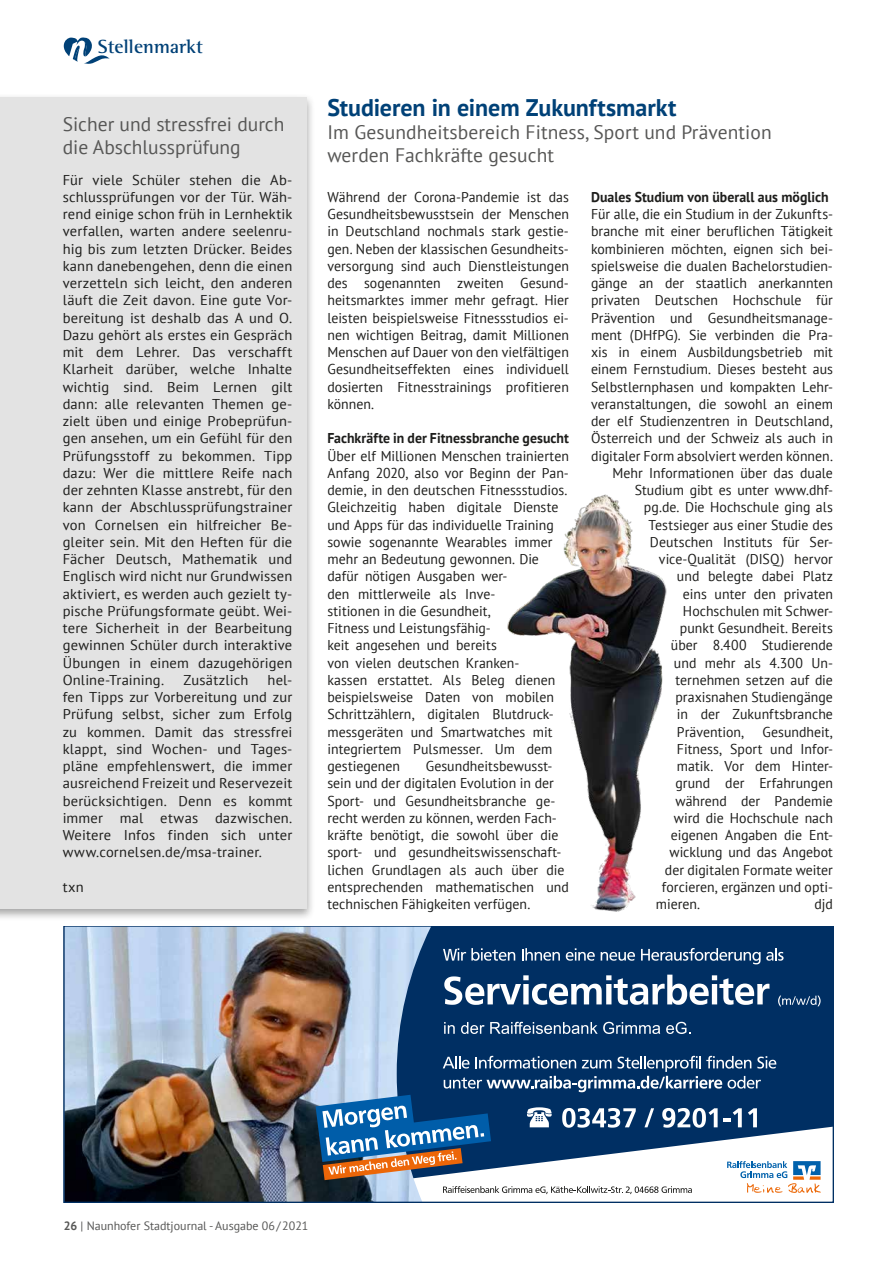
<style>
.page{position:relative;width:893px;height:1263px;background:#fff}
.page>*{position:absolute;margin:0;border:0;box-sizing:border-box;transform-origin:0 0}
.t1{font:700 24px "PT Sans";letter-spacing:-.005em;color:#004177}
.t2{font:19.5px/23.4px "PT Sans";letter-spacing:.005em;color:#575756}
.t3{font:700 19.5px "Rotis Semi Serif";letter-spacing:.005em;color:#004177}
.t4{font:14.25px/17.2px "PT Sans";color:#1d1d1b;text-align:justify}
.t5{font:700 14.25px "PT Sans";letter-spacing:.005em;color:#1d1d1b}
.t6{font:12px "PT Sans";color:#575756}
.s1{font-weight:700}
</style>
<div class="page">
<svg style="left:64px;top:37px;width:46px;height:27px"></svg>
<div style="left:431px;top:1003px;width:400px;height:126px;background:#002f63"></div>
<div style="left:363px;top:926px;width:470px;height:77px;background:#002f63"></div>
<img style="left:66px;top:928px;width:365px;height:272px">
<svg style="left:443px;top:948px;width:72px;height:13px"></svg>
<svg style="left:522px;top:948px;width:38px;height:13px"></svg>
<svg style="left:566px;top:948px;width:29px;height:13px"></svg>
<svg style="left:601px;top:952px;width:34px;height:9px"></svg>
<svg style="left:641px;top:948px;width:143px;height:16px"></svg>
<svg style="left:444px;top:975px;width:325px;height:30px"></svg>
<svg style="left:778px;top:995px;width:43px;height:11px"></svg>
<svg style="left:444px;top:1022px;width:11px;height:12px"></svg>
<svg style="left:461px;top:1022px;width:199px;height:12px;background:#4e6e92"></svg>
<svg style="left:666px;top:1022px;width:25px;height:12px"></svg>
<svg style="left:316px;top:1056px;width:505px;height:138px"></svg>
<div style="left:0;top:94px;width:315px;height:827px;background:#1d1d1b;opacity:.4"></div>
<div style="left:0;top:98px;width:306px;height:811px;background:#e3e3e3"></div>
<img style="left:507px;top:494px;width:160px;height:418px">
<h2 class="t3" style="left:98px;top:35px;width:107px">Stellenmarkt</h2>
<h2 class="t2" style="left:63px;top:112px;width:223px">Sicher und stressfrei durch die Abschlussprüfung</h2>
<p class="t4" style="left:63px;top:171px;width:231px">Für viele Schüler stehen die Ab&shy;schlussprüfungen vor der Tür. Wäh&shy;rend einige schon früh in Lernhektik verfallen, warten andere seelenru&shy;hig bis zum letzten Drücker. Beides kann danebengehen, denn die einen verzetteln sich leicht, den anderen läuft die Zeit davon. Eine gute Vor&shy;bereitung ist deshalb das A und O.<br>Dazu gehört als erstes ein Gespräch mit dem Lehrer. Das verschafft Klarheit darüber, welche Inhalte wichtig sind. Beim Lernen gilt dann: alle relevanten Themen ge&shy;zielt üben und einige Probeprüfun&shy;gen ansehen, um ein Gefühl für den Prüfungsstoff zu bekommen. Tipp dazu: Wer die mittlere Reife nach der zehnten Klasse anstrebt, für den kann der Abschlussprüfungstrainer von Cornelsen ein hilfreicher Be&shy;gleiter sein. Mit den Heften für die Fächer Deutsch, Mathematik und Englisch wird nicht nur Grundwissen aktiviert, es werden auch gezielt ty&shy;pische Prüfungsformate geübt. Wei&shy;tere Sicherheit in der Bearbeitung gewinnen Schüler durch interaktive Übungen in einem dazugehörigen Online-Training.</p>
<p class="t4" style="left:183px;top:671px;width:67px">Zusätzlich</p>
<p class="t4" style="left:63px;top:671px;width:231px;text-indent:205px">hel&shy;fen Tipps zur Vorbereitung und zur Prüfung selbst, sicher zum Erfolg zu kommen. Damit das stressfrei klappt, sind Wochen- und Tages&shy;pläne empfehlenswert, die immer ausreichend Freizeit und Reservezeit berücksichtigen. Denn es kommt immer mal etwas dazwischen.<br>Weitere Infos finden sich unter www.cornelsen.de/msa-trainer.</p>
<p class="t4" style="left:63px;top:878px;width:23px">txn</p>
<h1 class="t1" style="left:327px;top:91px;width:351px">Studieren in einem Zukunftsmarkt</h1>
<h2 class="t2" style="left:327px;top:120px;width:446px">Im Gesundheitsbereich Fitness, Sport und Prävention werden Fachkräfte gesucht</h2>
<p class="t4" style="left:327px;top:188px;width:243px">Während der Corona-Pandemie ist das Gesundheitsbewusstsein der Menschen in Deutschland nochmals stark gestie&shy;gen. Neben der klassischen Gesundheits&shy;versorgung sind auch Dienstleistungen des sogenannten zweiten Gesund&shy;heitsmarktes immer mehr gefragt. Hier leisten beispielsweise Fitnessstudios ei&shy;nen wichtigen Beitrag, damit Millionen Menschen auf Dauer von den vielfältigen Gesundheitseffekten eines individuell dosierten Fitnesstrainings profitieren können.</p>
<p class="t5" style="left:327px;top:429px;width:243px">Fachkräfte in der Fitnessbranche gesucht</p>
<p class="t4" style="left:327px;top:447px;width:243px;text-align:left">Über elf Millionen Menschen trainierten<br>Anfang 2020, also vor Beginn der Pan&shy;demie, in den deutschen Fitnessstudios.<br>Gleichzeitig haben digitale Dienste und Apps für das individuelle Training sowie sogenannte Wearables immer mehr an Bedeutung gewonnen. Die dafür nötigen Ausgaben wer-<br>den mittlerweile als Inve-<br>stitionen in die Gesundheit,<br>Fitness und Leistungsfähig-<br>keit angesehen und bereits<br>von vielen deutschen Kranken-<br>kassen erstattet. Als Beleg dienen beispielsweise Daten von mobilen<br>Schrittzählern, digitalen Blutdruck&shy;messgeräten und Smartwatches mit integriertem Pulsmesser. Um dem gestiegenen</p>
<p class="t5" style="left:591px;top:187px;width:239px">Duales Studium von überall aus möglich</p>
<p class="t4" style="left:591px;top:205px;width:243px">Für alle, die ein Studium in der Zukunfts-</p>
<p class="t4" style="left:591px;top:222px;width:243px">branche mit einer beruflichen Tätigkeit</p>
<p class="t4" style="left:591px;top:240px;width:243px">kombinieren möchten, eignen sich bei-</p>
<p class="t4" style="left:591px;top:257px;width:243px">spielsweise die dualen Bachelorstudien-</p>
<p class="t4" style="left:591px;top:274px;width:243px">gänge an der staatlich anerkannten</p>
<p class="t4" style="left:591px;top:291px;width:243px">privaten Deutschen Hochschule für</p>
<p class="t4" style="left:591px;top:309px;width:243px">Prävention und Gesundheitsmanage-</p>
<p class="t4" style="left:591px;top:326px;width:243px">ment (DHfPG). Sie verbinden die Pra-</p>
<p class="t4" style="left:591px;top:343px;width:243px">xis in einem Ausbildungsbetrieb mit</p>
<p class="t4" style="left:591px;top:360px;width:243px">einem Fernstudium. Dieses besteht aus</p>
<p class="t4" style="left:591px;top:378px;width:243px">Selbstlernphasen und kompakten Lehr-</p>
<p class="t4" style="left:591px;top:395px;width:243px">veranstaltungen, die sowohl an einem</p>
<p class="t4" style="left:591px;top:412px;width:243px">der elf Studienzentren in Deutschland,</p>
<p class="t4" style="left:591px;top:429px;width:243px">Österreich und der Schweiz als auch in</p>
<p class="t4" style="left:591px;top:447px;width:243px">digitaler Form absolviert werden können.</p>
<p class="t4" style="left:612px;top:464px;width:222px">Mehr Informationen über das duale</p>
<p class="t4" style="left:635px;top:481px;width:199px">Studium gibt es unter www.dhf-</p>
<p class="t4" style="left:644px;top:498px;width:190px">pg.de. Die Hochschule ging als</p>
<p class="t4" style="left:648px;top:516px;width:186px">Testsieger aus einer Studie des</p>
<p class="t4" style="left:650px;top:533px;width:184px">Deutschen Instituts für Ser-</p>
<p class="t4" style="left:659px;top:550px;width:176px">vice-Qualität (DISQ) hervor</p>
<p class="t4" style="left:677px;top:567px;width:157px">und belegte dabei Platz</p>
<p class="t4" style="left:683px;top:585px;width:151px">eins unter den privaten</p>
<p class="t4" style="left:683px;top:602px;width:152px">Hochschulen mit Schwer-</p>
<p class="t4" style="left:680px;top:619px;width:154px">punkt Gesundheit. Bereits</p>
<p class="t4" style="left:671px;top:636px;width:163px">über 8.400 Studierende</p>
<p class="t4" style="left:674px;top:654px;width:160px">und mehr als 4.300 Un-</p>
<p class="t4" style="left:675px;top:671px;width:159px">ternehmen setzen auf die</p>
<p class="t4" style="left:675px;top:688px;width:159px">praxisnahen Studiengänge</p>
<p class="t4" style="left:677px;top:705px;width:158px">in der Zukunftsbranche</p>
<p class="t4" style="left:677px;top:723px;width:69px">Prävention,</p>
<p class="t4" style="left:762px;top:723px;width:72px">Gesundheit,</p>
<p class="t4" style="left:677px;top:740px;width:157px">Fitness, Sport und Infor-</p>
<p class="t4" style="left:677px;top:757px;width:158px">matik. Vor dem Hinter-</p>
<p class="t4" style="left:675px;top:774px;width:159px">grund der Erfahrungen</p>
<p class="t4" style="left:675px;top:792px;width:159px">während der Pandemie</p>
<p class="t4" style="left:674px;top:809px;width:160px">wird die Hochschule nach</p>
<p class="t4" style="left:671px;top:826px;width:164px">eigenen Angaben die Ent-</p>
<p class="t4" style="left:669px;top:843px;width:165px">wicklung und das Angebot</p>
<p class="t4" style="left:665px;top:861px;width:169px">der digitalen Formate weiter</p>
<p class="t4" style="left:662px;top:878px;width:173px">forcieren, ergänzen und opti-</p>
<p class="t4" style="left:656px;top:895px;width:46px">mieren.</p>
<p class="t4" style="left:815px;top:895px;width:20px">djd</p>
<p class="t4" style="left:327px;top:757px;width:243px;text-align:left;text-indent:98px">Gesundheitsbewusst&shy;sein und der digitalen Evolution in der Sport- und Gesundheitsbranche ge&shy;recht werden zu können, werden Fach&shy;kräfte benötigt, die sowohl über die sport- und gesundheitswissenschaft&shy;lichen Grundlagen als auch über die entsprechenden mathematischen und technischen Fähigkeiten verfügen.</p>
<p class="t6" style="left:64px;top:1218px;width:246px"><span class="s1">26</span> | Naunhofer Stadtjournal - Ausgabe 06/2021</p>
</div>
